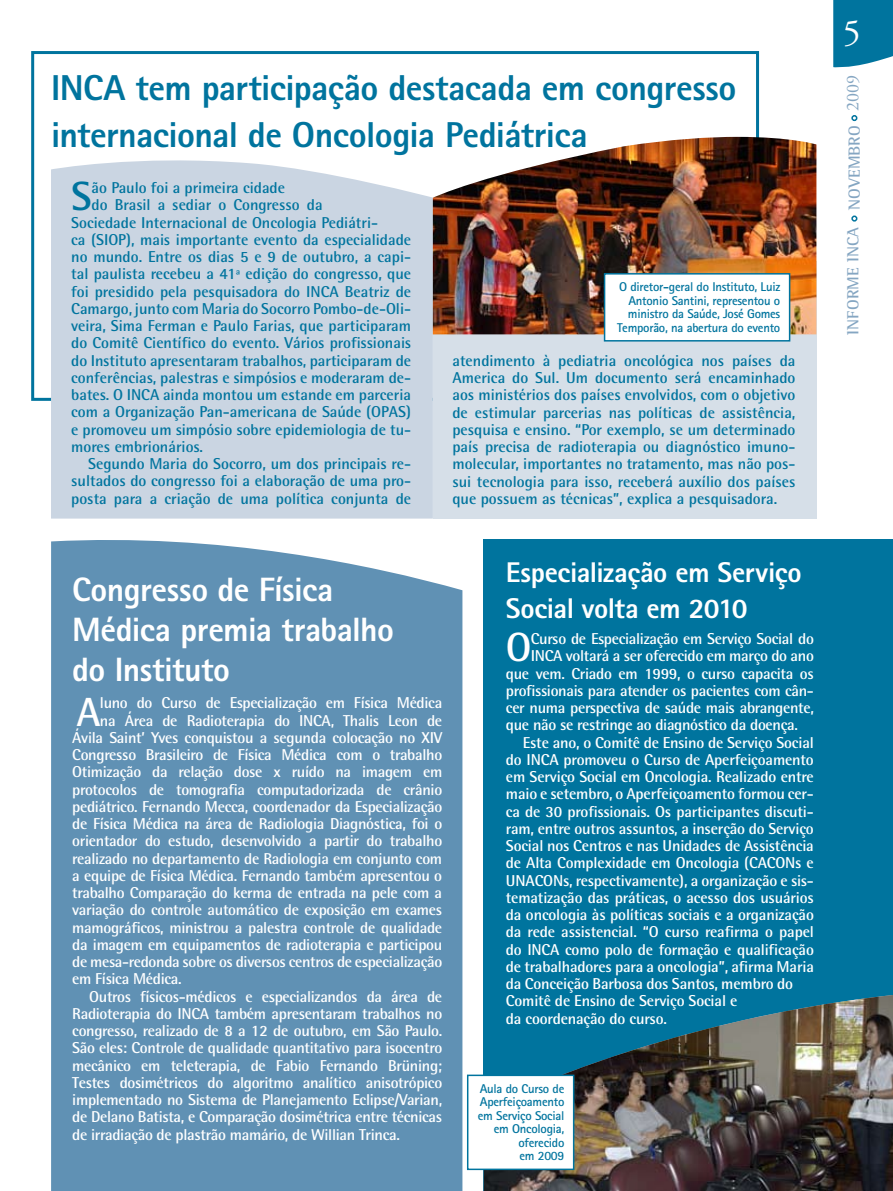
<style>
.page{position:relative;width:893px;height:1191px;background:#fff}
.page>*{position:absolute;margin:0;border:0;box-sizing:border-box;transform-origin:0 0}
.t1{font:700 40.8px "Rotis Semi Sans";color:#fff}
.t2{font:700 40.8px "Rotis Semi Sans";color:#00749e}
.t3{font:800 36px/46.5px "Rotis Sans Serif";letter-spacing:-.015em;color:#00749e}
.t4{font:36px "Adobe Garamond Pro";color:#fff}
.t5{font:800 33.75px/39.8px "Rotis Sans Serif";letter-spacing:-.02em;color:#fff}
.t6{font:800 28.5px/36px "Rotis Sans Serif";letter-spacing:-.015em;color:#fff}
.t7{font:700 16.5px "Rotis Semi Serif";letter-spacing:-.005em;color:#85a6c2}
.t8{font:700 15.75px "Rotis Semi Sans";letter-spacing:-.02em;color:#fff}
.t9{font:700 15.75px/17.2px "Rotis Semi Sans";color:#00749e;text-align:justify}
.t10{font:700 12.75px/13.5px "Rotis Sans Serif";letter-spacing:-.02em;color:#00749e;text-align:right}
.s1{font-family:"Adobe Garamond Pro";font-weight:400;font-size:18px}
</style>
<div class="page">
<div style="left:483px;top:540px;width:410px;height:651px;background:#00749e"></div>
<div style="left:433px;top:261px;width:383px;height:258px;background:#d6dfe8"></div>
<div style="left:51px;top:160px;width:382px;height:358px;background:#cad5e2"></div>
<img style="left:433px;top:137px;width:383px;height:197px">
<div style="left:51px;top:540px;width:411px;height:651px;background:#6091b4"></div>
<img style="left:484px;top:995px;width:409px;height:196px">
<div style="left:605px;top:274px;width:185px;height:67px;background:#fff"></div>
<div style="left:604px;top:273px;width:186px;height:68px;border:2px solid #00749e"></div>
<div style="left:468px;top:1075px;width:106px;height:94px;background:#fff"></div>
<div style="left:467px;top:1074px;width:107px;height:96px;border:2px solid #00749e"></div>
<svg style="left:833px;top:0;width:60px;height:68px;background:#127da4"></svg>
<div style="left:851px;top:215px;width:6px;height:7px;border:2px solid #00749e;border-radius:50%"></div>
<svg style="left:851px;top:115px;width:6px;height:6px"></svg>
<h2 class="t3" style="left:51px;top:64px;width:687px">IN CA tem participação destacada em congresso internacional de Oncologia Pediátrica</h2>
<h1 class="t2" style="left:71px;top:171px;width:22px">S</h1>
<p class="t9" style="left:92px;top:179px;width:195px">ão Paulo foi a primeira cidade</p>
<p class="t9" style="left:92px;top:196px;width:232px">do Brasil a sediar o Congresso da</p>
<p class="t9" style="left:71px;top:213px;width:308px">Sociedade Internacional de Oncologia Pediátri-</p>
<p class="t9" style="left:71px;top:231px;width:341px">ca (SIOP), mais importante evento da especialidade</p>
<p class="t9" style="left:71px;top:248px;width:341px">no mundo. Entre os dias 5 e 9 de outubro, a capi-</p>
<p class="t9" style="left:71px;top:265px;width:341px">tal paulista recebeu a 41ª edição do congresso, que</p>
<p class="t9" style="left:71px;top:282px;width:341px">foi presidido pela pesquisadora do INCA Beatriz de</p>
<p class="t9" style="left:71px;top:300px;width:341px">Camargo, junto com Maria do Socorro Pombo-de-Oli-</p>
<p class="t9" style="left:71px;top:317px;width:341px">veira, Sima Ferman e Paulo Farias, que participaram</p>
<p class="t9" style="left:71px;top:334px;width:341px">do Comitê Científico do evento. Vários profissionais</p>
<p class="t9" style="left:71px;top:351px;width:341px">do Instituto apresentaram trabalhos, participaram de</p>
<p class="t9" style="left:71px;top:369px;width:341px">conferências, palestras e simpósios e moderaram de-</p>
<p class="t9" style="left:71px;top:386px;width:341px">bates. O INCA ainda montou um estande em parceria</p>
<p class="t9" style="left:71px;top:403px;width:341px">com a Organização Pan-americana de Saúde (OPAS)</p>
<p class="t9" style="left:71px;top:420px;width:341px">e promoveu um simpósio sobre epidemiologia de tu-</p>
<p class="t9" style="left:71px;top:438px;width:133px">mores embrionários.</p>
<p class="t9" style="left:88px;top:455px;width:324px">Segundo Maria do Socorro, um dos principais re-</p>
<p class="t9" style="left:71px;top:472px;width:341px">sultados do congresso foi a elaboração de uma pro-</p>
<p class="t9" style="left:71px;top:489px;width:341px">posta para a criação de uma política conjunta de</p>
<p class="t10" style="left:617px;top:280px;width:165px">O diretor-geral do Instituto, Luiz<br>Antonio Santini, representou o ministro da Saúde, José Gomes<br>Temporão, na abertura do evento</p>
<p class="t9" style="left:452px;top:351px;width:345px">atendimento à pediatria oncológica nos países da America do Sul. Um documento será encaminhado aos ministérios dos países envolvidos, com o objetivo de estimular parcerias nas políticas de assistência, pesquisa e ensino. “Por exemplo, se um determinado país precisa de radioterapia ou diagnóstico imuno&shy;molecular, importantes no tratamento, mas não pos&shy;sui tecnologia para isso, receberá auxílio dos países que possuem as técnicas”, explica a pesquisadora.</p>
<h3 class="t5" style="left:72px;top:569px;width:323px">Congresso de Física<br>Médica premia trabalho do Instituto</h3>
<h1 class="t1" style="left:77px;top:686px;width:26px">A</h1>
<p class="t8" style="left:100px;top:693px;width:344px">luno do Curso de Especialização em Física Médica</p>
<p class="t8" style="left:100px;top:710px;width:344px">na Área de Radioterapia do INCA, Thalis Leon de</p>
<p class="t8" style="left:72px;top:728px;width:371px">Ávila Saint’ Yves conquistou a segunda colocação no XIV</p>
<p class="t8" style="left:72px;top:745px;width:371px">Congresso Brasileiro de Física Médica com o trabalho</p>
<p class="t8" style="left:72px;top:762px;width:371px">Otimização da relação dose x ruído na imagem em</p>
<p class="t8" style="left:72px;top:779px;width:371px">protocolos de tomografia computadorizada de crânio</p>
<p class="t8" style="left:72px;top:797px;width:371px">pediátrico. Fernando Mecca, coordenador da Especialização</p>
<p class="t8" style="left:72px;top:814px;width:371px">de Física Médica na área de Radiologia Diagnóstica, foi o</p>
<p class="t8" style="left:72px;top:831px;width:371px">orientador do estudo, desenvolvido a partir do trabalho</p>
<p class="t8" style="left:72px;top:848px;width:371px">realizado no departamento de Radiologia em conjunto com</p>
<p class="t8" style="left:72px;top:866px;width:371px">a equipe de Física Médica. Fernando também apresentou o</p>
<p class="t8" style="left:72px;top:883px;width:371px">trabalho Comparação do kerma de entrada na pele com a</p>
<p class="t8" style="left:72px;top:900px;width:371px">variação do controle automático de exposição em exames</p>
<p class="t8" style="left:72px;top:917px;width:371px">mamográficos, ministrou a palestra controle de qualidade</p>
<p class="t8" style="left:72px;top:934px;width:371px">da imagem em equipamentos de radioterapia e participou</p>
<p class="t8" style="left:72px;top:952px;width:371px">de mesa-redonda sobre os diversos centros de especialização</p>
<p class="t8" style="left:72px;top:969px;width:111px">em Física Médica.</p>
<p class="t8" style="left:89px;top:986px;width:354px">Outros físicos-médicos e especializandos da área de</p>
<p class="t8" style="left:72px;top:1003px;width:371px">Radioterapia do INCA também apresentaram trabalhos no</p>
<p class="t8" style="left:72px;top:1021px;width:371px">congresso, realizado de 8 a 12 de outubro, em São Paulo.</p>
<p class="t8" style="left:72px;top:1038px;width:371px">São eles: Controle de qualidade quantitativo para isocentro</p>
<p class="t8" style="left:72px;top:1055px;width:371px">mecânico em teleterapia, de Fabio Fernando Brüning;</p>
<p class="t8" style="left:72px;top:1072px;width:371px">Testes dosimétricos do algoritmo analítico anisotrópico</p>
<p class="t8" style="left:72px;top:1090px;width:371px">implementado no Sistema de Planejamento Eclipse/Varian,</p>
<p class="t8" style="left:72px;top:1107px;width:371px">de Delano Batista, e Comparação dosimétrica entre técnicas</p>
<p class="t8" style="left:72px;top:1124px;width:329px">de irradiação de plastrão mamário, de Willian Trinca.</p>
<h3 class="t6" style="left:506px;top:554px;width:297px">Especialização em Serviço<br>Social volta em 2010</h3>
<h1 class="t1" style="left:506px;top:622px;width:27px">O</h1>
<p class="t8" style="left:531px;top:629px;width:285px">Curso de Especialização em Serviço Social do</p>
<p class="t8" style="left:531px;top:646px;width:285px">INCA voltará a ser oferecido em março do ano</p>
<p class="t8" style="left:506px;top:663px;width:309px">que vem. Criado em 1999, o curso capacita os</p>
<p class="t8" style="left:506px;top:681px;width:309px">profissionais para atender os pacientes com cân-</p>
<p class="t8" style="left:506px;top:698px;width:309px">cer numa perspectiva de saúde mais abrangente,</p>
<p class="t8" style="left:506px;top:715px;width:293px">que não se restringe ao diagnóstico da doença.</p>
<p class="t8" style="left:523px;top:732px;width:292px">Este ano, o Comitê de Ensino de Serviço Social</p>
<p class="t8" style="left:506px;top:750px;width:309px">do INCA promoveu o Curso de Aperfeiçoamento</p>
<p class="t8" style="left:506px;top:767px;width:309px">em Serviço Social em Oncologia. Realizado entre</p>
<p class="t8" style="left:506px;top:784px;width:309px">maio e setembro, o Aperfeiçoamento formou cer-</p>
<p class="t8" style="left:506px;top:801px;width:309px">ca de 30 profissionais. Os participantes discuti-</p>
<p class="t8" style="left:506px;top:819px;width:309px">ram, entre outros assuntos, a inserção do Serviço</p>
<p class="t8" style="left:506px;top:836px;width:309px">Social nos Centros e nas Unidades de Assistência</p>
<p class="t8" style="left:506px;top:853px;width:309px">de Alta Complexidade em Oncologia (CACONs e</p>
<p class="t8" style="left:506px;top:870px;width:309px">UNACONs, respectivamente), a organização e sis-</p>
<p class="t8" style="left:506px;top:888px;width:309px">tematização das práticas, o acesso dos usuários</p>
<p class="t8" style="left:506px;top:905px;width:309px">da oncologia às políticas sociais e a organização</p>
<p class="t8" style="left:506px;top:922px;width:309px">da rede assistencial. “O curso reafirma o papel</p>
<p class="t8" style="left:506px;top:939px;width:309px">do INCA como polo de formação e qualificação</p>
<p class="t8" style="left:506px;top:957px;width:309px">de trabalhadores para a oncologia”, afirma Maria</p>
<p class="t8" style="left:506px;top:974px;width:288px">da Conceição Barbosa dos Santos, membro do</p>
<p class="t8" style="left:506px;top:991px;width:233px">Comitê de Ensino de Serviço Social e</p>
<p class="t8" style="left:506px;top:1008px;width:162px">da coordenação do curso.</p>
<p class="t10" style="left:478px;top:1081px;width:88px">Aula do Curso de<br>Aperfeiçoamento em Serviço Social em Oncologia, oferecido<br>em 2009</p>
<h2 class="t4" style="left:843px;top:11px;width:19px">5</h2>
<p class="t7" style="left:843px;top:335px;width:261px;rotate:-90deg">INFORME INCA NOVEMBRO <span class="s1">2009</span></p>
</div>
